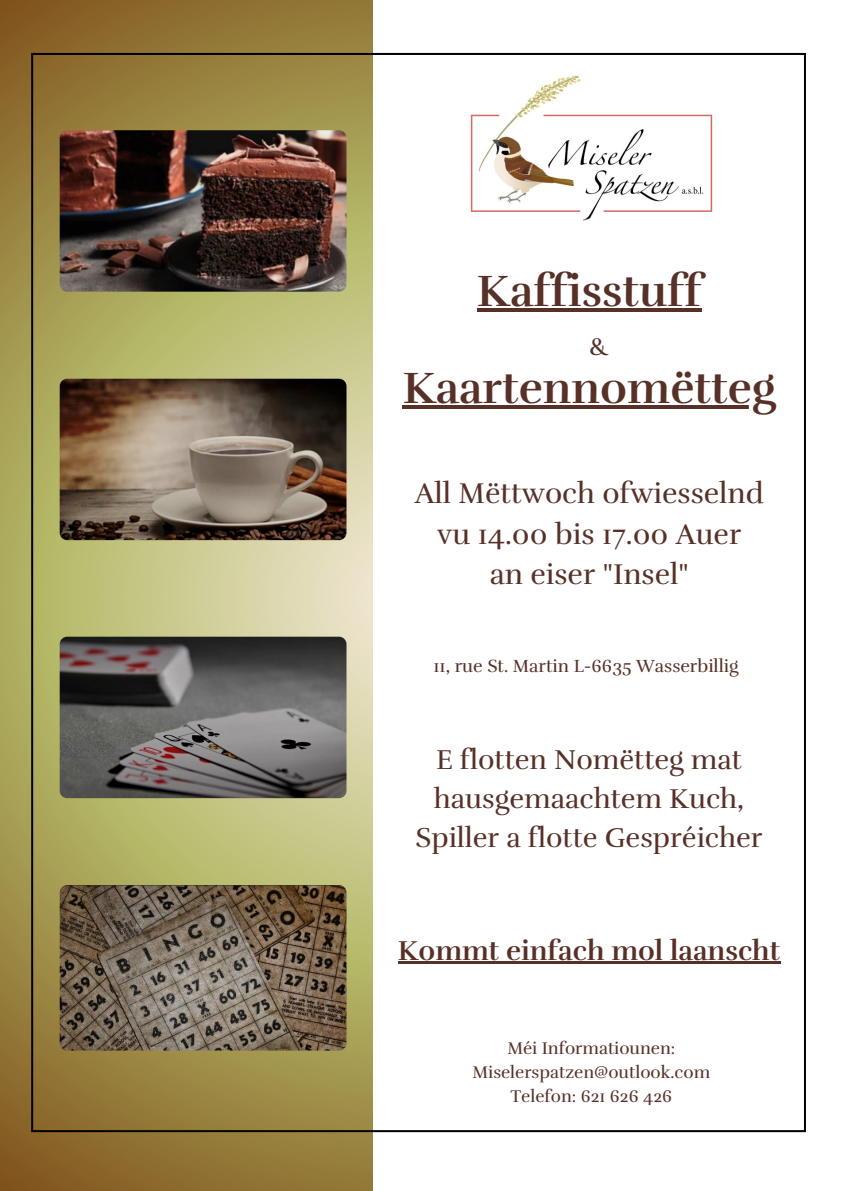
<style>
.page{position:relative;width:842px;height:1191px;background:#fff}
.page>*{position:absolute;margin:0;border:0;box-sizing:border-box;transform-origin:0 0}
.t1{font:700 45px "Rufina";color:#573027}
.t2{font:29.3px "Rufina";color:#573027}
.t3{font:28px "Rufina";color:#573027}
.t4{font:700 28px "Rufina";color:#573027}
.t5{font:25px "Rufina";color:#573027}
.t6{font:18px "Rufina";color:#573027}
.t7{font:17.4px "Rufina";color:#573027}
</style>
<div class="page">
<svg style="left:0;top:0;width:373px;height:1190px;background:#a89c5b"></svg>
<img style="left:470px;top:75px;width:243px;height:146px">
<img style="left:60px;top:130px;width:286px;height:161px;border-radius:7px">
<img style="left:60px;top:378px;width:286px;height:162px;border-radius:7px">
<img style="left:60px;top:636px;width:286px;height:162px;border-radius:7px">
<img style="left:60px;top:884px;width:286px;height:166px;border-radius:7px">
<hr style="left:477px;top:308px;width:224px;height:3px;background:#573027">
<hr style="left:403px;top:405px;width:373px;height:4px;background:#573027">
<hr style="left:398px;top:961px;width:382px;height:2px;background:#573027">
<p class="t1" style="left:477px;top:263px;width:226px">Kaffisstuff</p>
<p class="t5" style="left:589px;top:331px;width:21px">&amp;</p>
<p class="t1" style="left:403px;top:360px;width:375px">Kaartennomëtteg</p>
<p class="t2" style="left:415px;top:475px;width:351px">All Mëttwoch ofwiesselnd</p>
<p class="t2" style="left:437px;top:516px;width:306px">vu 14.00 bis 17.00 Auer</p>
<p class="t2" style="left:490px;top:556px;width:201px">an eiser "Insel"</p>
<p class="t6" style="left:433px;top:655px;width:307px">11, rue St. Martin L-6635 Wasserbillig</p>
<p class="t3" style="left:436px;top:742px;width:307px">E flotten Nomëtteg mat</p>
<p class="t3" style="left:434px;top:781px;width:312px">hausgemaachtem Kuch,</p>
<p class="t3" style="left:415px;top:820px;width:349px">Spiller a flotte Gespréicher</p>
<p class="t4" style="left:398px;top:933px;width:384px">Kommt einfach mol laanscht</p>
<p class="t7" style="left:507px;top:1037px;width:169px">Méi Informatiounen:</p>
<p class="t7" style="left:472px;top:1061px;width:239px">Miselerspatzen@outlook.com</p>
<p class="t7" style="left:510px;top:1085px;width:163px">Telefon: 621 626 426</p>
</div>
